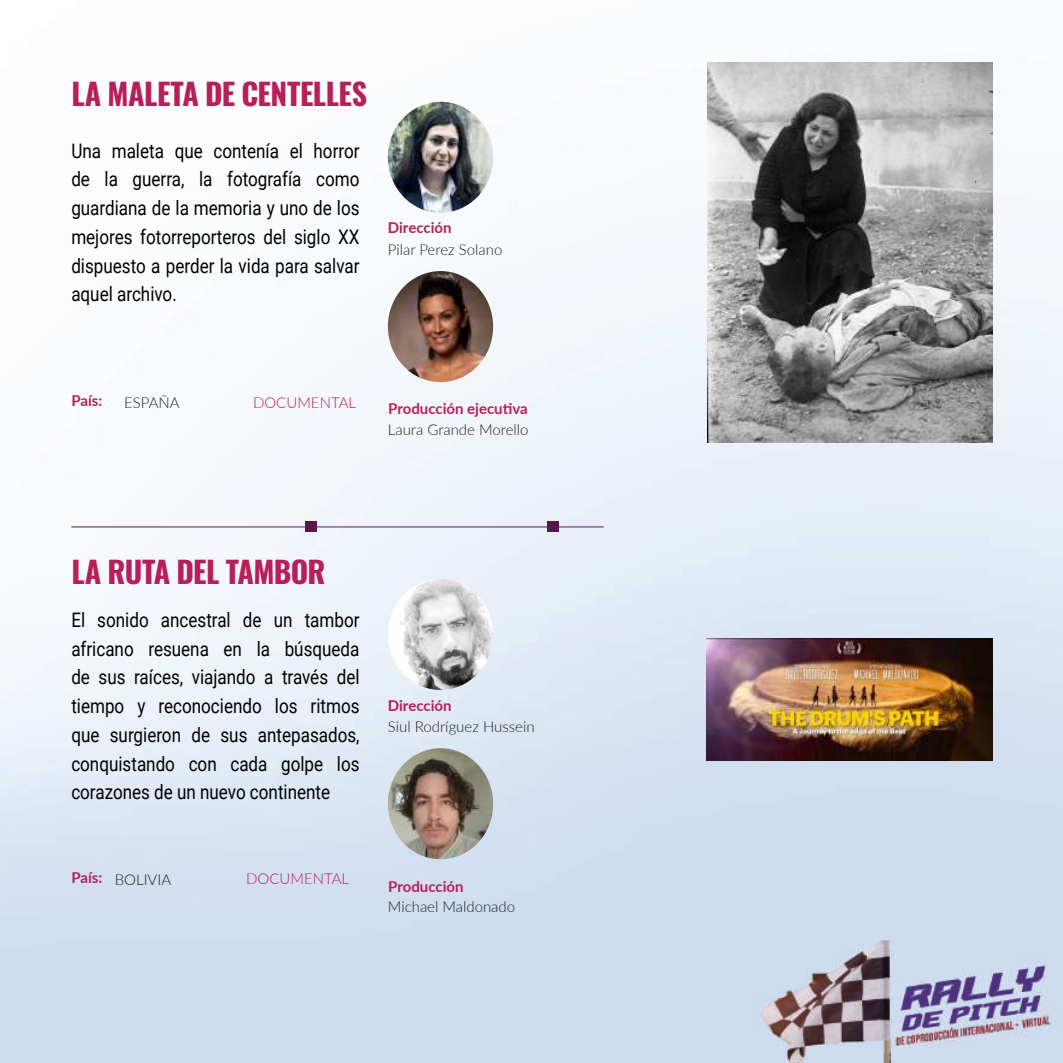
<style>
.page{position:relative;width:1063px;height:1063px;background:#fff}
.page>*{position:absolute;margin:0;border:0;box-sizing:border-box;transform-origin:0 0}
.t1{font:700 30px "Oswald";letter-spacing:-.015em;color:#b81e5a}
.t2{font:20px/28.8px "Roboto";color:#000;text-align:justify;scale:.85 1}
.t3{font:300 15px "Lato";color:#231f20}
.t4{font:700 15px "Lato";color:#b81e5a}
.t5{font:300 15px "Lato";color:#b81e5a}
</style>
<div class="page">
<img style="left:0;top:62px;width:1063px;height:1001px">
<img style="left:706px;top:639px;width:286px;height:122px">
<img style="left:388px;top:748px;width:105px;height:111px">
<img style="left:388px;top:579px;width:105px;height:111px">
<hr style="left:71px;top:526px;width:533px;height:1px;background:#581749">
<div style="left:547px;top:521px;width:12px;height:11px;background:#581749"></div>
<div style="left:305px;top:521px;width:11px;height:11px;background:#581749"></div>
<img style="left:708px;top:63px;width:284px;height:379px">
<img style="left:388px;top:271px;width:105px;height:111px">
<img style="left:388px;top:102px;width:105px;height:111px">
<h1 class="t1" style="left:71px;top:79px;width:297px">LA MALETA DE CENTELLES</h1>
<p class="t2" style="left:71px;top:135px;width:341px">Una maleta que contenía el horror de la guerra, la fotografía como guardiana de la memoria y uno de los mejores fotorreporteros del siglo XX dispuesto a perder la vida para salvar aquel archivo.</p>
<p class="t4" style="left:388px;top:217px;width:65px">Dirección</p>
<p class="t3" style="left:388px;top:239px;width:116px">Pilar Perez Solano</p>
<p class="t4" style="left:71px;top:390px;width:32px">País:</p>
<p class="t3" style="left:124px;top:392px;width:57px">ESPAÑA</p>
<p class="t5" style="left:253px;top:392px;width:105px">DOCUMENTAL</p>
<p class="t4" style="left:388px;top:398px;width:141px">Producción ejecutiva</p>
<p class="t3" style="left:388px;top:419px;width:142px">Laura Grande Morello</p>
<h1 class="t1" style="left:71px;top:556px;width:256px">LA RUTA DEL TAMBOR</h1>
<p class="t2" style="left:71px;top:605px;width:341px">El sonido ancestral de un tambor africano resuena en la búsqueda de sus raíces, viajando a través del tiempo y reconociendo los ritmos que surgieron de sus antepasados, conquistando con cada golpe los corazones de un nuevo continente</p>
<p class="t4" style="left:71px;top:867px;width:32px">País:</p>
<p class="t3" style="left:115px;top:869px;width:58px">BOLIVIA</p>
<p class="t5" style="left:246px;top:869px;width:105px">DOCUMENTAL</p>
<p class="t4" style="left:388px;top:694px;width:65px">Dirección</p>
<p class="t3" style="left:388px;top:716px;width:148px">Siul Rodríguez Hussein</p>
<p class="t4" style="left:388px;top:875px;width:77px">Producción</p>
<p class="t3" style="left:388px;top:896px;width:129px">Michael Maldonado</p>
</div>
